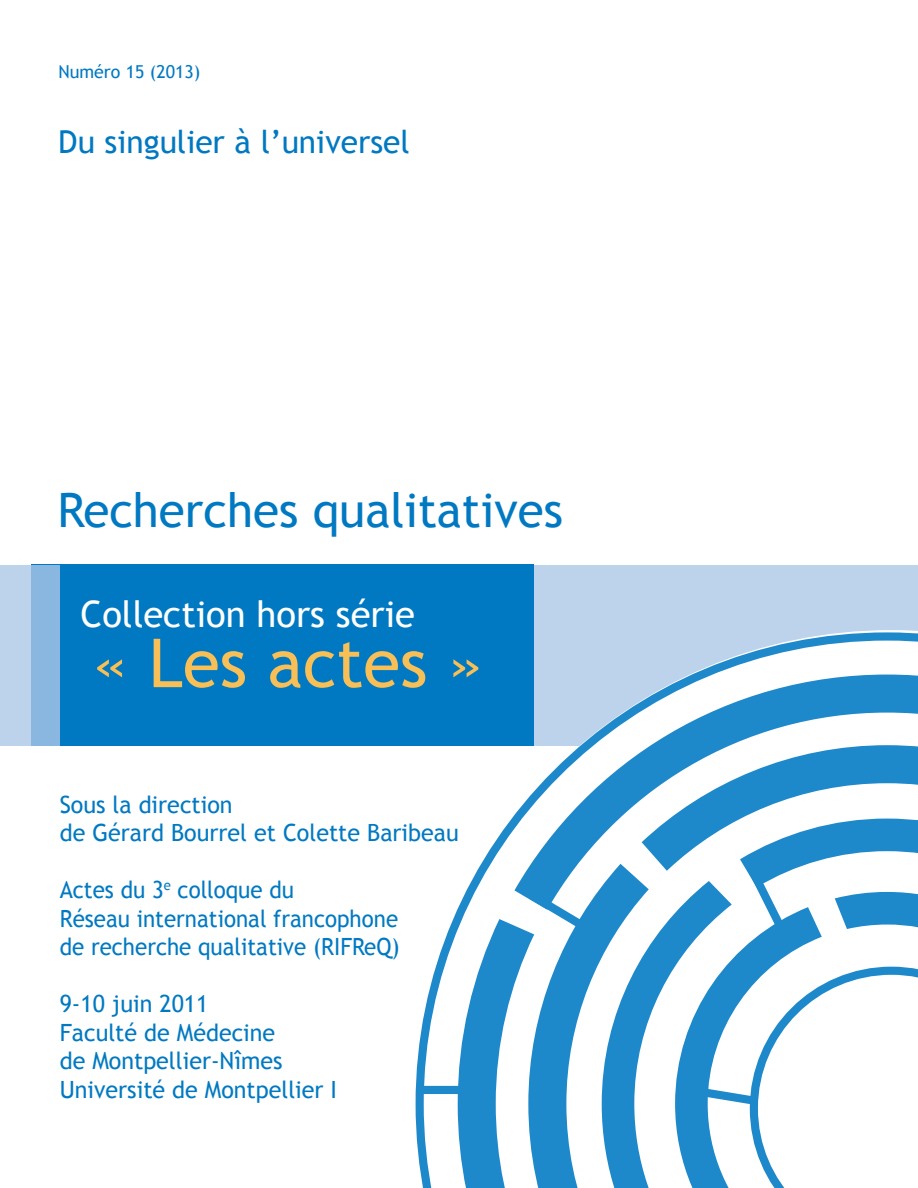
<style>
.page{position:relative;width:918px;height:1188px;background:#fff}
.page>*{position:absolute;margin:0;border:0;box-sizing:border-box;transform-origin:0 0}
.t1{font:67.65px "Trebuchet MS";color:#f8bf57}
.t2{font:47.7px "Trebuchet MS";color:#0079c2}
.t3{font:36.45px "Trebuchet MS";color:#fff}
.t4{font:31.65px "Trebuchet MS";color:#0079c2}
.t5{font:23.7px/28.5px "Trebuchet MS";color:#0079c2}
.t6{font:23.7px/28.5px "Trebuchet MS";color:#0079c2;scale:.94 1}
.t7{font:17.85px "Trebuchet MS";color:#0079c2}
</style>
<div class="page">
<div style="left:516px;top:565px;width:402px;height:181px;background:#bdd2eb"></div>
<div style="left:31px;top:564px;width:503px;height:182px;background:#0079c2"></div>
<svg style="left:0;top:565px;width:60px;height:181px;background:#a5c5e5"></svg>
<svg style="left:416px;top:632px;width:502px;height:556px"></svg>
<div style="left:421px;top:1086px;width:53px;height:8px;background:#1e89ca"></div>
<svg style="left:520px;top:819px;width:398px;height:369px"></svg>
<p class="t7" style="left:58px;top:61px;width:143px">Numéro 15 (2013)</p>
<h3 class="t4" style="left:58px;top:123px;width:353px">Du singulier à l’universel</h3>
<h2 class="t2" style="left:58px;top:482px;width:507px">Recherches qualitatives</h2>
<h3 class="t3" style="left:81px;top:593px;width:336px">Collection hors série</h3>
<h1 class="t1" style="left:93px;top:623px;width:392px">« Les actes »</h1>
<p class="t5" style="left:60px;top:790px;width:401px">Sous la direction<br>de Gérard Bourrel et Colette Baribeau</p>
<p class="t6" style="left:60px;top:876px;width:363px">Actes du 3<sup>e</sup> colloque du<br>Réseau international francophone de recherche qualitative (RIFReQ)</p>
<p class="t5" style="left:60px;top:990px;width:279px">9-10 juin 2011<br>Faculté de Médecine<br>de Montpellier-Nîmes<br>Université de Montpellier I</p>
</div>
